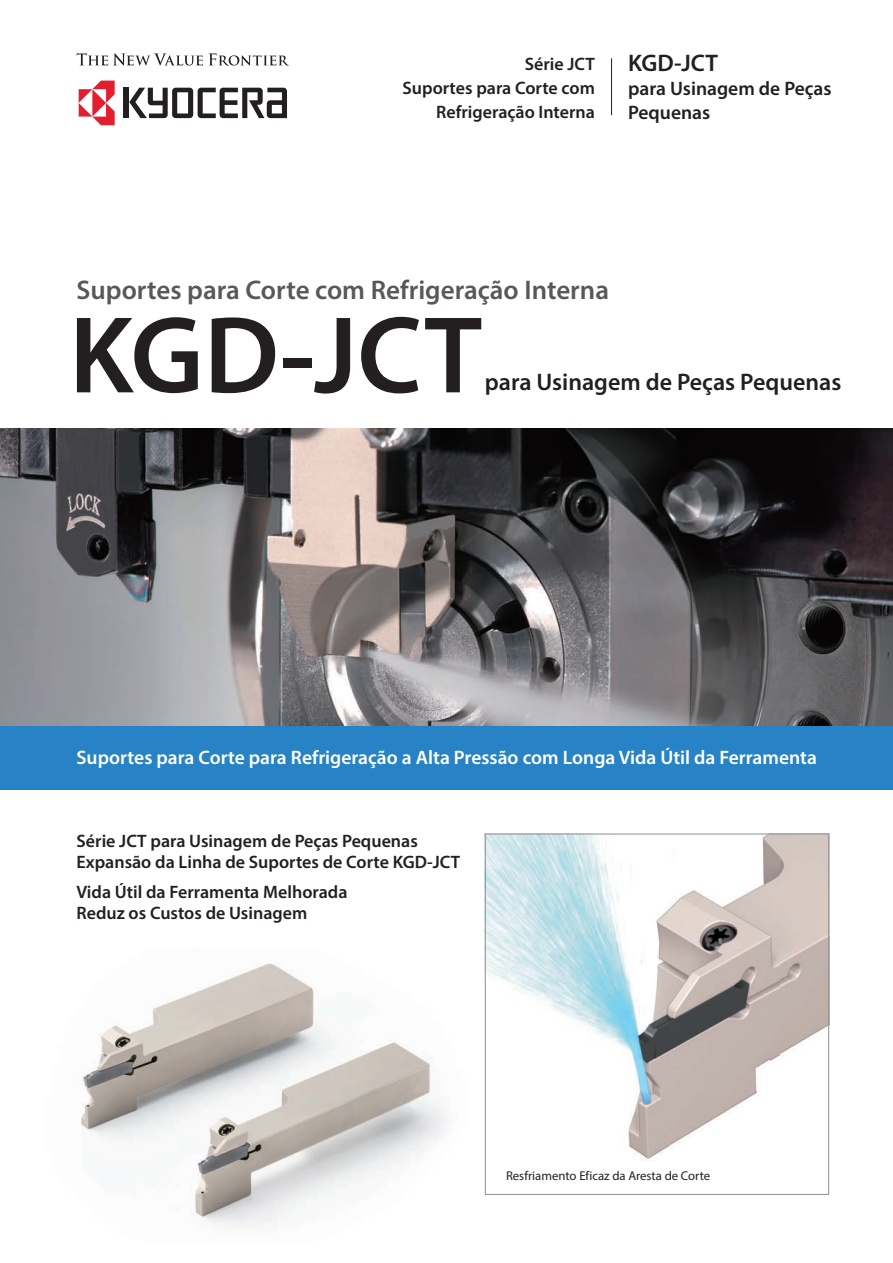
<style>
.page{position:relative;width:893px;height:1263px;background:#fff}
.page>*{position:absolute;margin:0;border:0;box-sizing:border-box;transform-origin:0 0}
.t1{font:600 110.25px "Myriad Pro";color:#231f20}
.t2{font:600 27px "Myriad Pro";color:#57585a}
.t3{font:600 24px "Myriad Pro";color:#231f20}
.t4{font:600 19.5px "Myriad Pro";color:#fff}
.t5{font:600 19.5px/24px "Myriad Pro";color:#231f20}
.t6{font:600 18px/21px "Myriad Pro";color:#231f20}
.t7{font:12.75px "Myriad Pro";color:#231f20}
</style>
<div class="page">
<svg style="left:77px;top:53px;width:126px;height:13px"></svg>
<svg style="left:209px;top:53px;width:80px;height:13px"></svg>
<div style="left:124px;top:88px;width:5px;height:30px;background:#231f20"></div>
<svg style="left:129px;top:88px;width:158px;height:30px"></svg>
<svg style="left:79px;top:81px;width:36px;height:44px"></svg>
<img style="left:487px;top:835px;width:340px;height:326px">
<div style="left:485px;top:833px;width:344px;height:362px;border:1px solid #939598"></div>
<img style="left:0;top:428px;width:893px;height:298px">
<img style="left:80px;top:963px;width:368px;height:264px">
<div style="left:0;top:726px;width:893px;height:63px;background:#2783c5"></div>
<hr style="left:611px;top:58px;width:1px;height:57px;background:#231f20">
<p class="t6" style="left:403px;top:51px;width:194px;line-height:24px;text-align:right">Série JCT<br>Suportes para Corte com<br>Refrigeração Interna</p>
<h3 class="t3" style="left:628px;top:48px;width:91px">KGD-JCT</h3>
<p class="t5" style="left:628px;top:76px;width:205px">para Usinagem de Peças<br>Pequenas</p>
<h2 class="t2" style="left:77px;top:273px;width:534px">Suportes para Corte com Refrigeração Interna</h2>
<h1 class="t1" style="left:69px;top:285px;width:414px">KGD-JCT</h1>
<h3 class="t3" style="left:485px;top:367px;width:358px">para Usinagem de Peças Pequenas</h3>
<p class="t4" style="left:77px;top:745px;width:742px">Suportes para Corte para Refrigeração a Alta Pressão com Longa Vida Útil da Ferramenta</p>
<p class="t6" style="left:77px;top:830px;width:385px">Série JCT para Usinagem de Peças Pequenas<br>Expansão da Linha de Suportes de Corte KGD-JCT</p>
<p class="t6" style="left:77px;top:880px;width:272px">Vida Útil da Ferramenta Melhorada<br>Reduz os Custos de Usinagem</p>
<p class="t7" style="left:506px;top:1168px;width:206px">Resfriamento Eficaz da Aresta de Corte</p>
</div>
